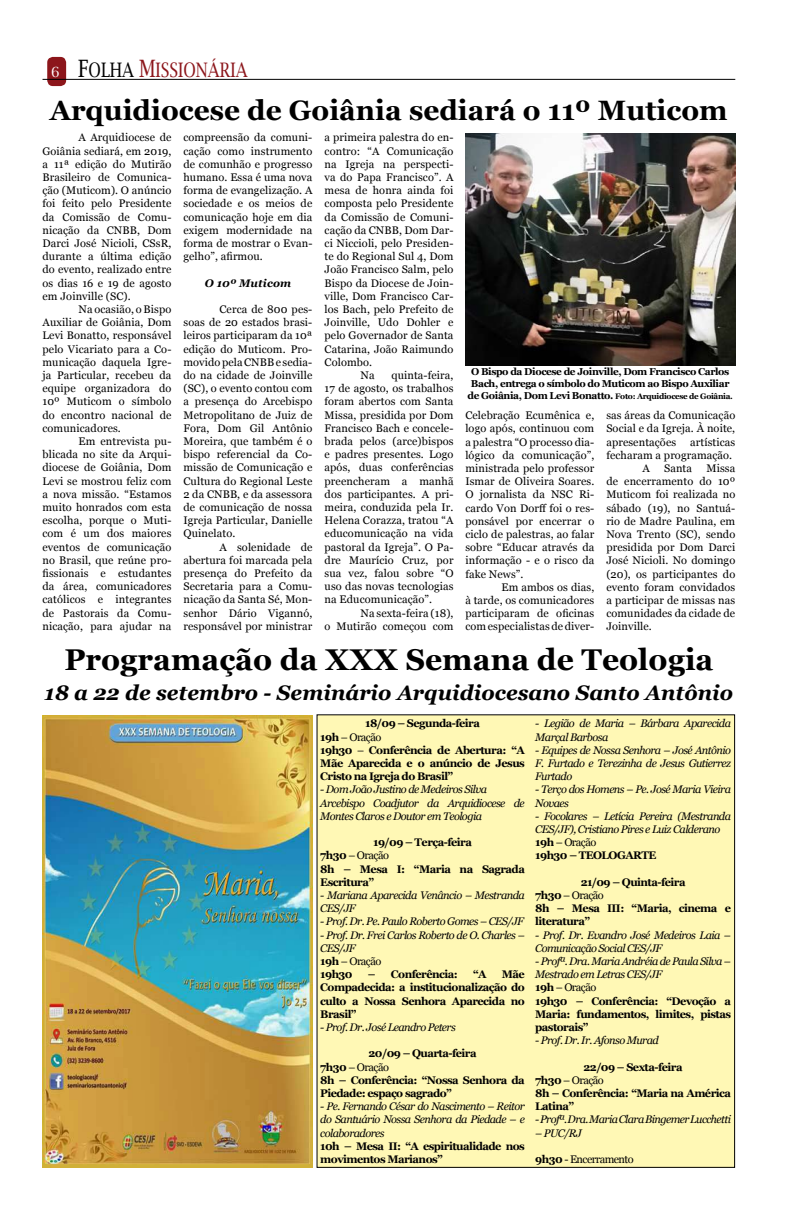
<style>
.page{position:relative;width:792px;height:1224px;background:#fff}
.page>*{position:absolute;margin:0;border:0;box-sizing:border-box;transform-origin:0 0}
.t1{font:700 30px "Georgia";color:#000}
.t2{font:700 28px "Georgia";color:#000}
.t3{font:italic 700 21px "Georgia";color:#000}
.t4{font:20px "Lucida Bright";color:#8c161b;scale:.8 1}
.t5{font:11px/13.2px "Georgia";letter-spacing:.01em;color:#000;text-align:justify}
.t6{font:italic 11px/13.2px "Georgia";letter-spacing:-.05em;color:#000}
.t7{font:700 11px/13.2px "Georgia";letter-spacing:-.05em;color:#000}
.t8{font:11px "Georgia";letter-spacing:-.05em;color:#000}
.t9{font:italic 700 11px "Georgia";letter-spacing:.01em;color:#000}
.t10{font:700 10px/12px "Georgia";letter-spacing:-.04em;color:#000}
.t11{font:700 8px "Georgia";letter-spacing:-.04em;color:#000}
.s1{font-size:14px;color:#fff}
.s2{font-size:24px;color:#000}
.s3{color:#000}
.s4{font-size:24px}
.s5{font-size:10px}
.s6{font-weight:400}
.s7{font-weight:700;font-style:normal}
.s8{font-style:normal}
.s9{font-weight:400;font-style:italic}
.s10{font-weight:700}
</style>
<div class="page">
<div style="left:47px;top:57px;width:19px;height:29px;background:#8c161b;border-radius:6px"></div>
<hr style="left:43px;top:79px;width:692px;height:1px;background:#000">
<img style="left:43px;top:715px;width:270px;height:453px">
<div style="left:317px;top:715px;width:418px;height:452px;background:#fff8b5"></div>
<img style="left:466px;top:133px;width:270px;height:232px">
<h3 class="t4" style="left:51px;top:59px;width:276px"><span class="s1">6</span> <span class="s2">F</span><span class="s3">OLHA</span> <span class="s4">M</span>ISSIONÁRIA <span class="s1">6</span></h3>
<h2 class="t2" style="left:50px;top:92px;width:679px">Arquidiocese de Goiânia sediará o 11º Muticom</h2>
<p class="t5" style="left:183px;top:131px;width:130px">compreensão da comuni&shy;cação como instrumento de comunhão e progresso humano. Essa é uma nova forma de evangelização. A sociedade e os meios de comunicação hoje em dia exigem modernidade na forma de mostrar o Evan&shy;gelho”, afirmou.</p>
<p class="t9" style="left:205px;top:276px;width:88px">O 10º Muticom</p>
<p class="t5" style="left:183px;top:303px;width:130px;text-indent:36px">Cerca de 800 pes&shy;soas de 20 estados brasi&shy;leiros participaram da 10ª edição do Muticom. Pro&shy;movido pela CNBB e sedia&shy;do na cidade de Joinville (SC), o evento contou com a presença do Arcebispo Metropolitano de Juiz de Fora, Dom Gil Antônio Moreira, que também é o bispo referencial da Co&shy;missão de Comunicação e Cultura do Regional Leste 2 da CNBB, e da assessora de comunicação de nossa Igreja Particular, Danielle Quinelato.</p>
<p class="t5" style="left:183px;top:540px;width:130px;text-indent:36px">A solenidade de abertura foi marcada pela presença do Prefeito da Secretaria para a Comu&shy;nicação da Santa Sé, Mon&shy;senhor Dário Vigannó, responsável por ministrar</p>
<p class="t5" style="left:43px;top:131px;width:130px;text-indent:36px">A Arquidiocese de Goiânia sediará, em 2019, a 11ª edição do Mutirão Brasileiro de Comunica&shy;ção (Muticom). O anúncio foi feito pelo Presidente da Comissão de Comu&shy;nicação da CNBB, Dom Darci José Nicioli, CSsR, durante a última edição do evento, realizado entre os dias 16 e 19 de agosto em Joinville (SC).</p>
<p class="t5" style="left:43px;top:303px;width:130px;text-indent:36px">Na ocasião, o Bispo Auxiliar de Goiânia, Dom Levi Bonatto, responsável pelo Vicariato para a Co&shy;municação daquela Igre&shy;ja Particular, recebeu da equipe organizadora do 10º Muticom o símbolo do encontro nacional de comunicadores.</p>
<p class="t5" style="left:43px;top:435px;width:130px;text-indent:36px">Em entrevista pu&shy;blicada no site da Arqui&shy;diocese de Goiânia, Dom Levi se mostrou feliz com a nova missão. “Estamos muito honrados com esta escolha, porque o Muti&shy;com é um dos maiores eventos de comunicação no Brasil, que reúne pro&shy;fissionais e estudantes da área, comunicadores católicos e integrantes de Pastorais da Comu&shy;nicação, para ajudar na</p>
<p class="t5" style="left:325px;top:131px;width:130px">a primeira palestra do en-</p>
<p class="t5" style="left:325px;top:144px;width:130px">contro: “A Comunicação</p>
<p class="t5" style="left:325px;top:158px;width:130px">na Igreja na perspecti-</p>
<p class="t5" style="left:325px;top:171px;width:130px">va do Papa Francisco”. A</p>
<p class="t5" style="left:325px;top:184px;width:130px">mesa de honra ainda foi</p>
<p class="t5" style="left:325px;top:197px;width:130px">composta pelo Presidente</p>
<p class="t5" style="left:325px;top:210px;width:130px">da Comissão de Comuni-</p>
<p class="t5" style="left:325px;top:224px;width:130px">cação da CNBB, Dom Dar-</p>
<p class="t5" style="left:325px;top:237px;width:130px">ci Niccioli, pelo Presiden-</p>
<p class="t5" style="left:325px;top:250px;width:130px">te do Regional Sul 4, Dom</p>
<p class="t5" style="left:325px;top:263px;width:130px">João Francisco Salm, pelo</p>
<p class="t5" style="left:325px;top:276px;width:130px">Bispo da Diocese de Join-</p>
<p class="t5" style="left:325px;top:290px;width:130px">ville, Dom Francisco Car-</p>
<p class="t5" style="left:325px;top:303px;width:130px">los Bach, pelo Prefeito de</p>
<p class="t5" style="left:325px;top:316px;width:130px">Joinville, Udo Dohler e</p>
<p class="t5" style="left:325px;top:329px;width:130px">pelo Governador de Santa</p>
<p class="t5" style="left:325px;top:342px;width:130px">Catarina, João Raimundo</p>
<p class="t5" style="left:325px;top:356px;width:49px">Colombo.</p>
<p class="t5" style="left:361px;top:369px;width:16px">Na</p>
<p class="t10" style="left:471px;top:366px;width:260px">O Bispo da Diocese de Joinville, Dom Francisco Carlos<br>Bach, entrega o símbolo do Muticom ao Bispo Auxiliar</p>
<p class="t11" style="left:468px;top:391px;width:267px"><span class="s5">de Goiânia, Dom Levi Bonatto.</span> Foto: Arquidiocese de Goiânia.</p>
<p class="t5" style="left:325px;top:369px;width:130px;text-indent:67px">quinta-feira, 17 de agosto, os trabalhos foram abertos com Santa Missa, presidida por Dom Francisco Bach e concele&shy;brada pelos (arce)bispos e padres presentes. Logo após, duas conferências preencheram a manhã dos participantes. A pri&shy;meira, conduzida pela Ir.<br>Helena Corazza, tratou “A educomunicação na vida pastoral da Igreja”. O Pa&shy;dre Maurício Cruz, por sua vez, falou sobre “O uso das novas tecnologias na Educomunicação”.</p>
<p class="t5" style="left:325px;top:606px;width:130px;text-align:right">Na sexta-feira (18),<br>o Mutirão começou com</p>
<p class="t5" style="left:465px;top:409px;width:130px">Celebração Ecumênica e, logo após, continuou com a palestra “O processo dia&shy;lógico da comunicação”, ministrada pelo professor Ismar de Oliveira Soares.<br>O jornalista da NSC Ri&shy;cardo Von Dorff foi o res&shy;ponsável por encerrar o ciclo de palestras, ao falar sobre “Educar através da informação - e o risco da fake News”.</p>
<p class="t5" style="left:465px;top:581px;width:130px;text-indent:36px">Em ambos os dias, à tarde, os comunicadores participaram de oficinas com especialistas de diver-</p>
<p class="t5" style="left:606px;top:409px;width:130px">sas áreas da Comunicação Social e da Igreja. À noite, apresentações</p>
<p class="t5" style="left:690px;top:435px;width:47px">artísticas</p>
<p class="t5" style="left:606px;top:449px;width:127px">fecharam a programação.</p>
<p class="t5" style="left:642px;top:462px;width:9px">A</p>
<p class="t5" style="left:664px;top:462px;width:29px">Santa</p>
<p class="t5" style="left:606px;top:462px;width:130px;text-indent:100px">Missa de encerramento do 10º Muticom foi realizada no sábado (19), no Santuá&shy;rio de Madre Paulina, em Nova Trento (SC), sendo presidida por Dom Darci José Nicioli. No domingo (20), os participantes do evento foram convidados a participar de missas nas comunidades da cidade de Joinville.</p>
<h1 class="t1" style="left:65px;top:640px;width:651px">Programação da XXX Semana de Teologia</h1>
<h3 class="t3" style="left:44px;top:680px;width:690px">18 a 22 de setembro - Seminário Arquidiocesano Santo Antônio</h3>
<p class="t7" style="left:320px;top:717px;width:206px;text-indent:45px">18/09 – Segunda-feira<br>19h <span class="s6">– Oração<br></span>19h30 <span class="s6">–</span> Conferência de Abertura: “A<br>Mãe Aparecida e o anúncio de Jesus<br>Cristo na Igreja do Brasil”</p>
<p class="t6" style="left:320px;top:783px;width:206px">- Dom João Justino de Medeiros Silva<br>Arcebispo Coadjutor da Arquidiocese de<br>Montes Claros e Doutor em Teologia</p>
<p class="t7" style="left:320px;top:836px;width:206px;text-indent:53px">19/09 – Terça-feira<br>7h30 <span class="s6">– Oração<br></span>8h – Mesa I: “Maria na Sagrada<br>Escritura”</p>
<p class="t6" style="left:320px;top:889px;width:206px">- Mariana Aparecida Venâncio – Mestranda<br>CES/JF</p>
<p class="t6" style="left:320px;top:915px;width:205px">- Prof. Dr. Pe. Paulo Roberto Gomes – CES/JF</p>
<p class="t6" style="left:320px;top:928px;width:206px">- Prof. Dr. Frei Carlos Roberto de O. Charles –<br>CES/JF<br><span class="s7">19h</span> <span class="s8">– Oração<br></span><span class="s7">19h30</span></p>
<p class="t7" style="left:368px;top:968px;width:91px">– Conferência:</p>
<p class="t7" style="left:473px;top:968px;width:15px">“A</p>
<p class="t7" style="left:320px;top:968px;width:206px;text-align:justify;text-indent:182px">Mãe Compadecida: a institucionalização do culto a Nossa Senhora Aparecida no Brasil”</p>
<p class="t6" style="left:320px;top:1021px;width:137px">- Prof. Dr. José Leandro Peters</p>
<p class="t7" style="left:320px;top:1047px;width:206px;text-indent:48px">20/09 – Quarta-feira<br>7h30 <span class="s6">– Oração<br></span>8h – Conferência: “Nossa Senhora da<br>Piedade: espaço sagrado”</p>
<p class="t6" style="left:320px;top:1100px;width:206px;text-align:justify">- Pe. Fernando César do Nascimento – Reitor do Santuário Nossa Senhora da Piedade – e colaboradores</p>
<p class="t7" style="left:320px;top:1139px;width:206px">10h – Mesa II: “A espiritualidade nos movimentos Marianos”</p>
<p class="t6" style="left:535px;top:717px;width:197px">- Legião de Maria – Bárbara Aparecida<br>Marçal Barbosa</p>
<p class="t6" style="left:535px;top:743px;width:197px;text-align:justify">- Equipes de Nossa Senhora – José Antônio F. Furtado e Terezinha de Jesus Gutierrez Furtado</p>
<p class="t6" style="left:535px;top:783px;width:197px">- Terço dos Homens – Pe. José Maria Vieira<br>Novaes</p>
<p class="t6" style="left:535px;top:809px;width:197px">- Focolares – Letícia Pereira (Mestranda<br>CES/JF), Cristiano Pires e Luiz Calderano<br><span class="s7">19h</span> <span class="s8">– Oração<br></span><span class="s7">19h30 – TEOLOGARTE</span></p>
<p class="t7" style="left:535px;top:875px;width:197px;text-indent:45px">21/09 – Quinta-feira<br>7h30 <span class="s6">– Oração<br></span>8h – Mesa III: “Maria, cinema e literatura”</p>
<p class="t6" style="left:535px;top:928px;width:197px">- Prof. Dr. Evandro José Medeiros Laia –<br>Comunicação Social CES/JF</p>
<p class="t7" style="left:535px;top:955px;width:197px"><span class="s9">- Profª. Dra. Maria Andréia de Paula Silva –<br>Mestrado em Letras CES/JF<br></span>19h <span class="s6">– Oração<br></span>19h30 – Conferência: “Devoção a<br>Maria: fundamentos, limites, pistas pastorais”</p>
<p class="t6" style="left:535px;top:1034px;width:125px">- Prof. Dr. Ir. Afonso Murad</p>
<p class="t7" style="left:535px;top:1060px;width:197px;text-indent:48px">22/09 – Sexta-feira<br>7h30 <span class="s6">– Oração<br></span>8h – Conferência: “Maria na América<br>Latina”</p>
<p class="t6" style="left:535px;top:1113px;width:197px">- Profª. Dra. Maria Clara Bingemer Lucchetti</p>
<p class="t6" style="left:535px;top:1126px;width:48px">– PUC/RJ</p>
<p class="t8" style="left:535px;top:1153px;width:100px"><span class="s10">9h30</span> - Encerramento</p>
</div>
